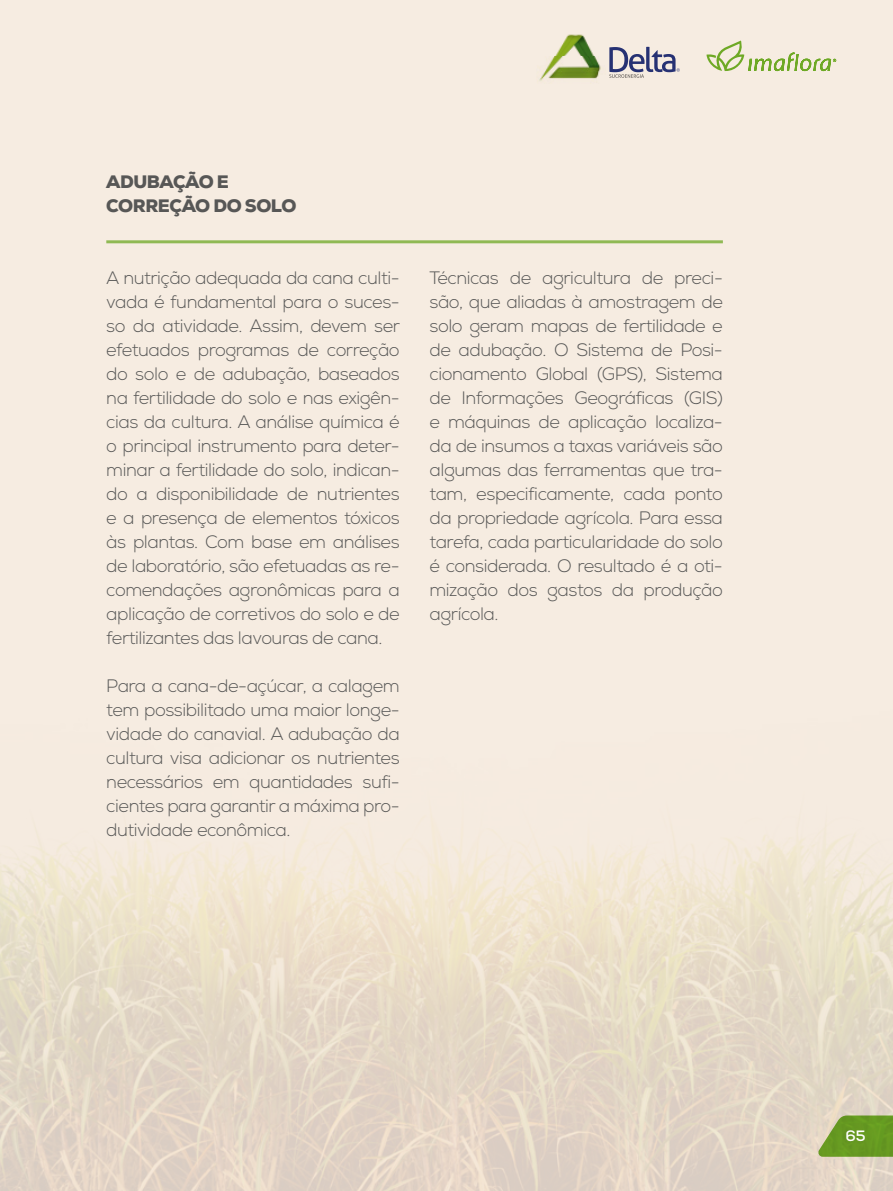
<style>
.page{position:relative;width:893px;height:1191px;background:#f6ece1}
.page>*{position:absolute;margin:0;border:0;box-sizing:border-box;transform-origin:0 0}
.t1{font:300 18px/24px "Nexa";letter-spacing:-.025em;color:#575756;text-align:justify}
.t2{font:900 18px/24px "Nexa";letter-spacing:-.025em;color:#575756}
.t3{font:700 15px "Nexa";color:#fff}
</style>
<div class="page">
<img style="left:0;top:830px;width:893px;height:361px">
<svg style="left:817px;top:1115px;width:76px;height:41px"></svg>
<img style="left:539px;top:34px;width:62px;height:47px">
<svg style="left:609px;top:47px;width:71px;height:31px"></svg>
<svg style="left:706px;top:41px;width:130px;height:30px"></svg>
<hr style="left:106px;top:240px;width:617px;height:3px;background:#73b72b">
<p class="t2" style="left:106px;top:170px;width:192px">ADUBAÇÃO E<br>CORREÇÃO DO SOLO</p>
<p class="t1" style="left:106px;top:266px;width:295px">A nutrição adequada da cana culti&shy;vada é fundamental para o suces&shy;so da atividade. Assim, devem ser efetuados programas de correção do solo e de adubação, baseados na fertilidade do solo e nas exigên&shy;cias da cultura. A análise química é o principal instrumento para deter&shy;minar a fertilidade do solo, indican&shy;do a disponibilidade de nutrientes e a presença de elementos tóxicos às plantas. Com base em análises de laboratório, são efetuadas as re&shy;comendações agronômicas para a aplicação de corretivos do solo e de fertilizantes das lavouras de cana.</p>
<p class="t1" style="left:106px;top:674px;width:295px">Para a cana-de-açúcar, a calagem tem possibilitado uma maior longe&shy;vidade do canavial. A adubação da cultura visa adicionar os nutrientes necessários em quantidades sufi&shy;cientes para garantir a máxima pro&shy;dutividade econômica.</p>
<p class="t1" style="left:429px;top:266px;width:295px">Técnicas de agricultura de preci&shy;são, que aliadas à amostragem de solo geram mapas de fertilidade e de adubação. O Sistema de Posi&shy;cionamento Global (GPS), Sistema de Informações Geográficas (GIS) e máquinas de aplicação localiza&shy;da de insumos a taxas variáveis são algumas das ferramentas que tra&shy;tam, especificamente, cada ponto da propriedade agrícola. Para essa tarefa, cada particularidade do solo é considerada. O resultado é a oti&shy;mização dos gastos da produção agrícola.</p>
<p class="t3" style="left:846px;top:1126px;width:22px">65</p>
</div>
